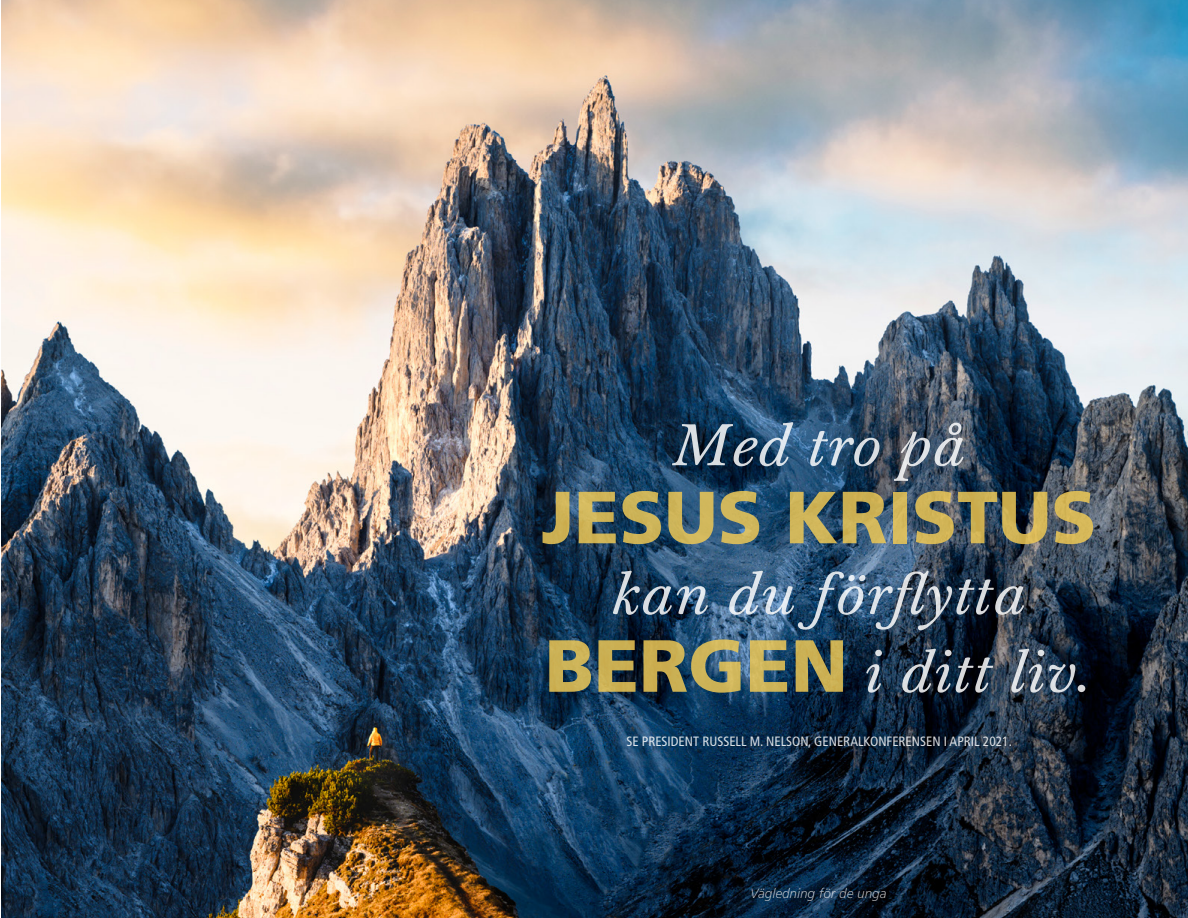
<style>
.page{position:relative;width:1188px;height:918px;background:#fff}
.page>*{position:absolute;margin:0;border:0;box-sizing:border-box;transform-origin:0 0}
.t1{font:900 73.65px "Frutigerlds Lat";color:#efc956}
.t2{font:italic 57.9px/78px "Mc Kaylds Lat";letter-spacing:.02em;color:#fff;text-align:center;scale:1.05 1}
.t3{font:condensed 13.5px "Frutigerlds Lat";color:#fff}
.s1{font-family:"Frutigerlds Lat";font-weight:900;font-style:normal;font-size:73.65px;color:#efc956}
</style>
<div class="page">
<img style="left:2px;top:0;width:1186px;height:918px">
<svg style="left:563px;top:882px;width:511px;height:36px;background:#0d2034"></svg>
<h2 class="t2" style="left:673px;top:406px;width:280px">Med tro på</h2>
<h1 class="t1" style="left:542px;top:461px;width:556px">JESUS KRISTUS</h1>
<h2 class="t2" style="left:545px;top:555px;width:524px">kan du förflytta<br><span class="s1">BERGEN</span> i ditt liv.</h2>
<p class="t3" style="left:626px;top:730px;width:387px">SE PRESIDENT RUSSELL M. NELSON, GENERALKONFERENSEN I APRIL 2021.</p>
</div>
